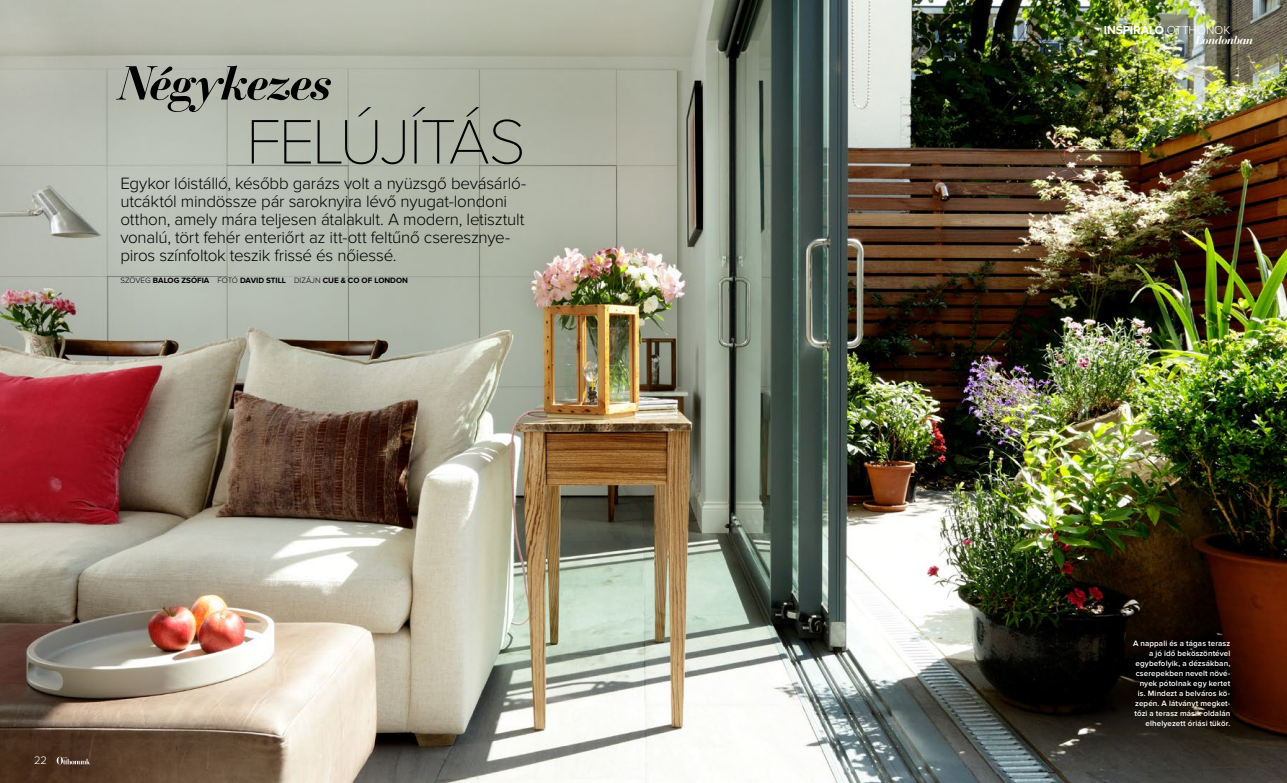
<style>
.page{position:relative;width:1287px;height:783px;background:#fff}
.page>*{position:absolute;margin:0;border:0;box-sizing:border-box;transform-origin:0 0}
.t1{font:100 65px "Proxima Nova T";letter-spacing:-.04em;color:#000}
.t2{font:italic 50px "Bauer Bodoni HU Bold";letter-spacing:-.025em;color:#000}
.t3{font:300 17px/18px "Proxima Nova";letter-spacing:-.015em;color:#000}
.t4{font:700 12px "Proxima Nova";letter-spacing:-.01em;color:#fff}
.t5{font:italic 12px "Bauer Bodoni HU Bold";letter-spacing:-.02em;color:#fff}
.t6{font:300 11.2px "Proxima Nova";color:#fff}
.t7{font:600 8px/10px "Proxima Nova";letter-spacing:.015em;color:#fff;text-align:right}
.t8{font:700 8px "Proxima Nova";color:#000}
.s1{font-weight:300}
</style>
<div class="page">
<img style="left:0;top:0;width:1286px;height:782px">
<svg style="left:57px;top:756px;width:33px;height:8px"></svg>
<h2 class="t2" style="left:120px;top:65px;width:214px">Négykezes</h2>
<h1 class="t1" style="left:246px;top:104px;width:281px">FELÚJÍTÁS</h1>
<p class="t3" style="left:120px;top:174px;width:407px">Egykor lóistálló, később garázs volt a nyüzsgő bevásárló&shy;utcáktól mindössze pár saroknyira lévő nyugat-londoni otthon, amely mára teljesen átalakult. A modern, letisztult vonalú, tört fehér enteriőrt az itt-ott feltűnő cseresznye&shy;piros színfoltok teszik frissé és nőiessé.</p>
<p class="t8" style="left:120px;top:275px;width:289px"><span class="s1">SZÖVEG</span> BALOG ZSÓFIA <span class="s1">FOTÓ</span> DAVID STILL <span class="s1">DIZÁJN</span> CUE &amp; CO OF LONDON</p>
<p class="t6" style="left:34px;top:753px;width:15px">22</p>
<p class="t4" style="left:1104px;top:23px;width:128px">INSPIRÁLÓ <span class="s1">OTTHONOK</span></p>
<p class="t5" style="left:1196px;top:35px;width:59px">Londonban</p>
<p class="t7" style="left:1133px;top:638px;width:99px">A nappali és a tágas terasz a jó idő beköszöntével egybefolyik, a dézsákban, cserepekben nevelt növé&shy;nyek pótolnak egy kertet is. Mindezt a belváros kö&shy;zepén. A látványt megket&shy;tőzi a terasz másik oldalán elhelyezett óriási tükör.</p>
</div>
